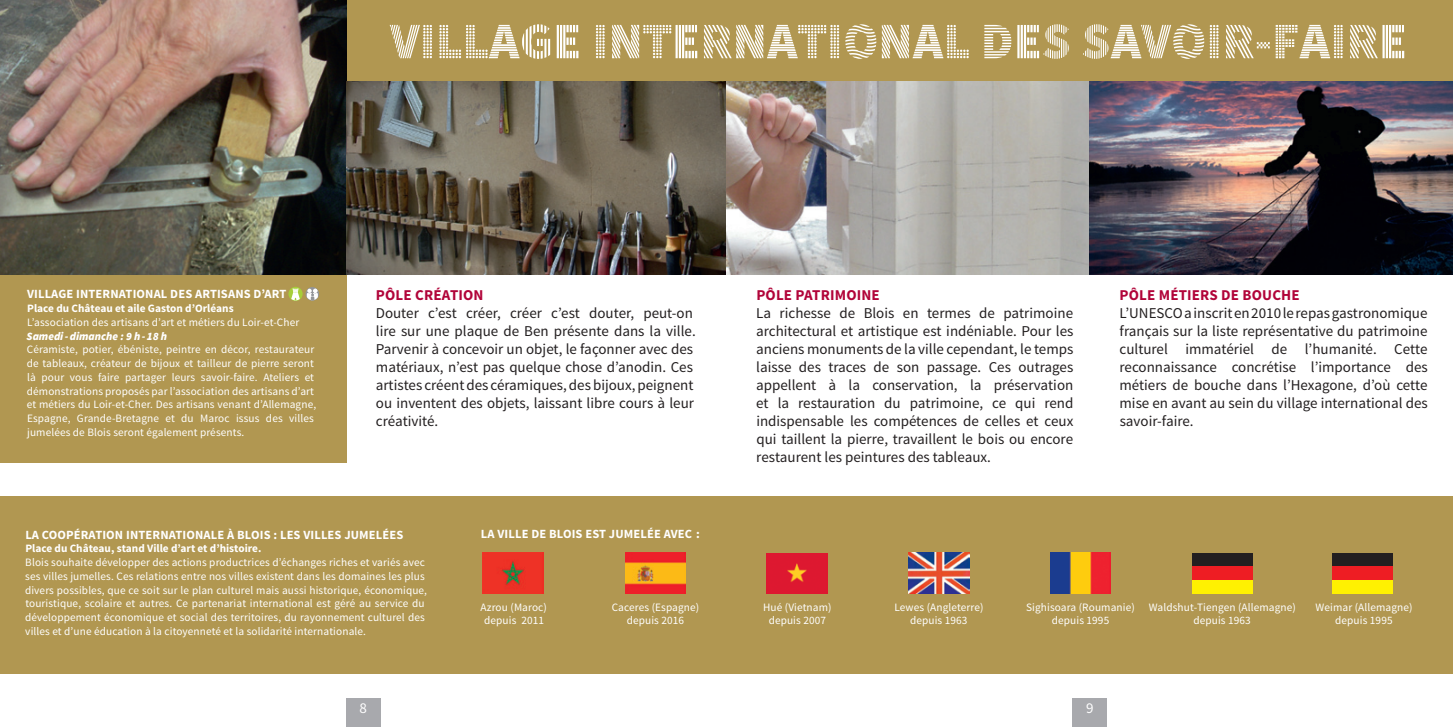
<style>
.page{position:relative;width:1453px;height:727px;background:#fff}
.page>*{position:absolute;margin:0;border:0;box-sizing:border-box;transform-origin:0 0}
.t1{font:51.25px "Source Sans Pro DISPLAY";color:#fff}
.t2{font:15px/18px "Source Sans Pro";color:#231f20;text-align:justify}
.t3{font:700 15px "Source Sans Pro";letter-spacing:.01em;color:#b10439}
.t4{font:15px "Source Sans Pro";color:#fff}
.t5{font:700 12.5px "Source Sans Pro";letter-spacing:.01em;color:#fff}
.t6{font:11.25px/13.8px "Source Sans Pro";letter-spacing:.01em;color:#fff;text-align:center}
.t7{font:700 11.25px "Source Sans Pro";color:#fff}
.t8{font:italic 900 11.25px "Source Sans Pro";color:#fff}
</style>
<div class="page">
<div style="left:346px;top:698px;width:34px;height:28px;background:#a8a9ad"></div>
<div style="left:1072px;top:698px;width:35px;height:28px;background:#a8a9ad"></div>
<div style="left:0;top:0;width:1453px;height:81px;background:#b19751"></div>
<div style="left:0;top:81px;width:346px;height:381px;background:#b19751"></div>
<div style="left:288px;top:287px;width:15px;height:14px;background:#a6ce39;border-radius:50%"></div>
<svg style="left:289px;top:287px;width:11px;height:13px"></svg>
<svg style="left:306px;top:287px;width:12px;height:13px"></svg>
<img style="left:0;top:0;width:346px;height:275px">
<img style="left:346px;top:81px;width:1107px;height:194px">
<div style="left:0;top:496px;width:1453px;height:177px;background:#b19751"></div>
<img style="left:483px;top:552px;width:60px;height:41px">
<img style="left:625px;top:552px;width:61px;height:41px">
<img style="left:767px;top:553px;width:60px;height:40px">
<img style="left:908px;top:552px;width:61px;height:41px">
<img style="left:1050px;top:552px;width:61px;height:41px">
<div style="left:1192px;top:552px;width:60px;height:14px;background:#231f20"></div>
<div style="left:1192px;top:566px;width:60px;height:14px;background:#ee1d23"></div>
<div style="left:1192px;top:580px;width:60px;height:13px;background:#fff101"></div>
<div style="left:1332px;top:552px;width:61px;height:14px;background:#231f20"></div>
<div style="left:1332px;top:566px;width:61px;height:14px;background:#ee1d23"></div>
<div style="left:1332px;top:580px;width:61px;height:13px;background:#fff101"></div>
<h1 class="t1" style="left:390px;top:15px;width:1018px">VILLAGE INTERNATIONAL DES SAVOIR-FAIRE</h1>
<p class="t5" style="left:27px;top:286px;width:33px">VI LLAGE</p>
<p class="t5" style="left:76px;top:286px;width:8px">INTERNATIONA</p>
<p class="t5" style="left:161px;top:286px;width:43px">L DES ARTISANS</p>
<p class="t5" style="left:254px;top:286px;width:20px">D’ART</p>
<p class="t7" style="left:27px;top:301px;width:208px">PLACE DU CHÂTEAU ET AILE GASTON D’ORLÉANS</p>
<p class="t6" style="left:27px;top:315px;width:274px">L’association des artisans d’art et métiers du Loir-et-Cher</p>
<p class="t8" style="left:27px;top:328px;width:142px">Samedi-dimanche : 9 h-18 h</p>
<p class="t6" style="left:27px;top:343px;width:291px;text-align:left">Céramiste, potier, ébéniste, peintre en décor, restaurateur de tableaux, créateur de bijoux et tailleur de pierre seront là pour vous faire partager leurs savoir-faire. Ateliers et démonstrations proposés par l’association des artisans d’art et métiers du Loir-et-Cher. Des artisans venant d’Allemagne, Espagne, Grande-Bretagne et du Maroc issus des villes jumelées de Blois seront également présents.</p>
<h2 class="t3" style="left:376px;top:285px;width:75px">PÔLE CRÉATION</h2>
<p class="t2" style="left:376px;top:304px;width:321px;text-align:left">Douter c’est créer, créer c’est douter, peut-on lire sur une plaque de Ben présente dans la ville.<br>Parvenir à concevoir un objet, le façonner avec des matériaux, n’est pas quelque chose d’anodin. Ces artistes créent des céramiques, des bijoux, peignent ou inventent des objets, laissant libre cours à leur créativité.</p>
<h2 class="t3" style="left:756px;top:285px;width:125px">PÔLE PATRIMOINE</h2>
<p class="t2" style="left:756px;top:304px;width:319px">La richesse de Blois en termes de patrimoine architectural et artistique est indéniable. Pour les anciens monuments de la ville cependant, le temps laisse des traces de son passage. Ces outrages appellent à la conservation, la préservation et la restauration du patrimoine, ce qui rend indispensable les compétences de celles et ceux qui taillent la pierre, travaillent le bois ou encore restaurent les peintures des tableaux.</p>
<h2 class="t3" style="left:1119px;top:285px;width:68px">PÔLE MÉTIERS</h2>
<h2 class="t3" style="left:1221px;top:285px;width:41px">DE BOUC</h2>
<h2 class="t3" style="left:1281px;top:285px;width:18px">HE</h2>
<p class="t2" style="left:1119px;top:304px;width:310px">L’UNESCO a inscrit en 2010 le repas gastronomique français sur la liste représentative du patrimoine culturel immatériel de l’humanité. Cette reconnaissance concrétise l’importance des métiers de bouche dans l’Hexagone, d’où cette mise en avant au sein du village international des savoir-faire.</p>
<p class="t5" style="left:25px;top:526px;width:26px">LA COOP</p>
<p class="t5" style="left:74px;top:526px;width:15px">ÉRATION</p>
<p class="t5" style="left:126px;top:526px;width:8px">INTERNATIONA</p>
<p class="t5" style="left:211px;top:526px;width:48px">LE À BLOIS</p>
<p class="t5" style="left:273px;top:526px;width:80px">: LES VILLES JUME</p>
<p class="t5" style="left:376px;top:526px;width:21px">LÉES</p>
<p class="t7" style="left:25px;top:541px;width:237px">PLACE DU CHÂTEAU, STAND VILLE D’ART ET D’HISTOIRE.</p>
<p class="t6" style="left:25px;top:555px;width:403px;text-align:left">Blois souhaite développer des actions productrices d’échanges riches et variés avec ses villes jumelles. Ces relations entre nos villes existent dans les domaines les plus divers possibles, que ce soit sur le plan culturel mais aussi historique, économique, touristique, scolaire et autres. Ce partenariat international est géré au service du développement économique et social des territoires, du rayonnement culturel des villes et d’une éducation à la citoyenneté et la solidarité internationale.</p>
<p class="t5" style="left:481px;top:525px;width:90px">LA VILLE DE BLOIS</p>
<p class="t5" style="left:585px;top:525px;width:8px">EST</p>
<p class="t5" style="left:609px;top:525px;width:9px">JUME</p>
<p class="t5" style="left:640px;top:525px;width:61px">LÉE AVEC :</p>
<p class="t6" style="left:481px;top:600px;width:68px">Azrou (Maroc) depuis 2011</p>
<p class="t6" style="left:612px;top:600px;width:89px">Caceres (Espagne) depuis 2016</p>
<p class="t6" style="left:763px;top:600px;width:70px">Hué (Vietnam) depuis 2007</p>
<p class="t6" style="left:894px;top:600px;width:91px">Lewes (Angleterre) depuis 1963</p>
<p class="t6" style="left:1026px;top:600px;width:110px">Sighisoara (Roumanie) depuis 1995</p>
<p class="t6" style="left:1149px;top:600px;width:149px">Waldshut-Tiengen (Allemagne) depuis 1963</p>
<p class="t6" style="left:1315px;top:600px;width:99px">Weimar (Allemagne) depuis 1995</p>
<h2 class="t4" style="left:359px;top:699px;width:9px">8</h2>
<h2 class="t4" style="left:1086px;top:699px;width:9px">9</h2>
</div>
